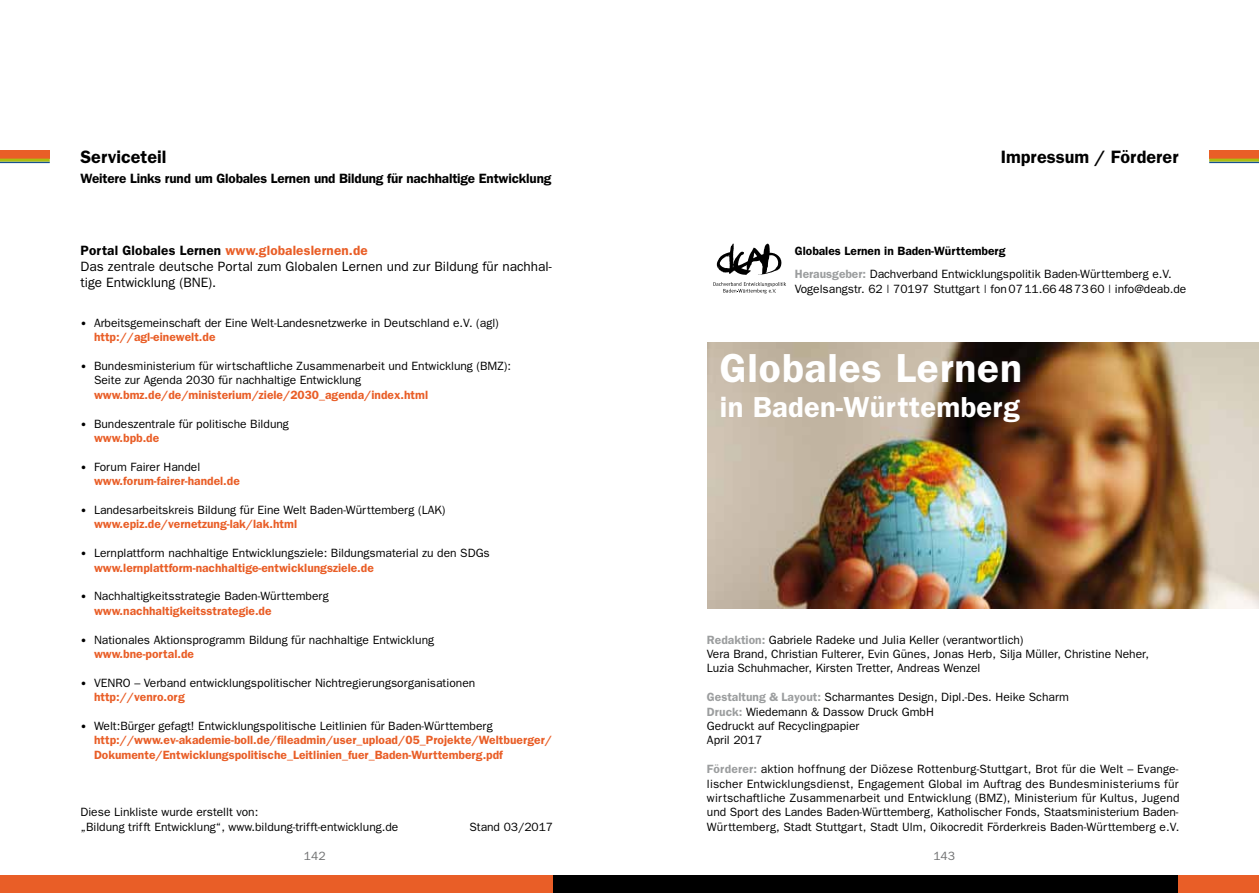
<style>
.page{position:relative;width:1259px;height:893px;background:#fff}
.page>*{position:absolute;margin:0;border:0;box-sizing:border-box;transform-origin:0 0}
.t1{font:600 40.65px "Franklin Gothic";letter-spacing:.02em;color:#fff}
.t2{font:600 29.1px "Franklin Gothic";letter-spacing:.01em;color:#fff}
.t3{font:600 18px "Franklin Gothic";color:#000}
.t4{font:13.5px/16.2px "Franklin Gothic";letter-spacing:.005em;color:#000}
.t5{font:600 13.5px "Franklin Gothic";letter-spacing:-.015em;color:#000}
.t6{font:12px/14.4px "Franklin Gothic";color:#000}
.t7{font:600 12px/14.4px "Franklin Gothic";color:#e95e27}
.t8{font:12px "Franklin Gothic";color:#707172}
.s1{font-weight:600}
.s2{font-weight:600;color:#e95e27}
.s3{font-size:10.5px}
.s4{font-weight:400;font-size:10.5px;color:#000}
.s5{font-weight:400;color:#000}
.s6{font-weight:600;color:#9c9e9f}
</style>
<div class="page">
<div style="left:552px;top:876px;width:77px;height:17px;background:#000"></div>
<div style="left:0;top:876px;width:552px;height:17px;background:#e95e27"></div>
<div style="left:0;top:150px;width:50px;height:9px;background:#e95e27"></div>
<hr style="left:0;top:162px;width:50px;height:1px;background:#16518e">
<hr style="left:0;top:159px;width:50px;height:3px;background:#acbf11">
<div style="left:629px;top:876px;width:549px;height:17px;background:#000"></div>
<div style="left:1178px;top:876px;width:81px;height:17px;background:#e95e27"></div>
<div style="left:1209px;top:150px;width:50px;height:9px;background:#e95e27"></div>
<hr style="left:1209px;top:162px;width:50px;height:1px;background:#16518e">
<hr style="left:1209px;top:159px;width:50px;height:3px;background:#acbf11">
<img style="left:707px;top:342px;width:552px;height:267px">
<svg style="left:713px;top:282px;width:73px;height:11px"></svg>
<svg style="left:717px;top:244px;width:64px;height:31px"></svg>
<h3 class="t3" style="left:80px;top:146px;width:87px">Serviceteil</h3>
<p class="t5" style="left:80px;top:170px;width:472px">Weitere Links rund um Globales Lernen und Bildung für nachhaltige Entwicklung</p>
<p class="t4" style="left:80px;top:242px;width:473px"><span class="s1">Portal Globales Lernen</span> <span class="s2">www.globaleslernen.de<br></span>Das zentrale deutsche Portal zum Globalen Lernen und zur Bildung für nachhal&shy;tige Entwicklung (BNE).</p>
<p class="t6" style="left:94px;top:315px;width:406px;text-indent:-14px"><span class="s3">•</span> Arbeitsgemeinschaft der Eine Welt-Landesnetzwerke in Deutschland e.V. (agl) <span class="s2">http://agl-einewelt.de</span></p>
<p class="t6" style="left:94px;top:358px;width:418px;text-indent:-14px"><span class="s3">•</span> Bundesministerium für wirtschaftliche Zusammenarbeit und Entwicklung (BMZ):<br>Seite zur Agenda 2030 für nachhaltige Entwicklung</p>
<p class="t7" style="left:94px;top:387px;width:336px">www.bmz.de/de/ministerium/ziele/2030_agenda/index.html</p>
<p class="t6" style="left:94px;top:416px;width:196px;text-indent:-14px"><span class="s3">•</span> Bundeszentrale für politische Bildung <span class="s2">www.bpb.de</span></p>
<p class="t7" style="left:94px;top:459px;width:147px;text-indent:-14px"><span class="s4">•</span> <span class="s5">Forum Fairer Handel </span>www.forum-fairer-handel.de</p>
<p class="t6" style="left:94px;top:502px;width:353px;text-indent:-14px"><span class="s3">•</span> Landesarbeitskreis Bildung für Eine Welt Baden-Württemberg (LAK) <span class="s2">www.epiz.de/vernetzung-lak/lak.html</span></p>
<p class="t6" style="left:94px;top:546px;width:397px;text-indent:-14px"><span class="s3">•</span> Lernplattform nachhaltige Entwicklungsziele: Bildungsmaterial zu den SDGs <span class="s2">www.lernplattform-nachhaltige-entwicklungsziele.de</span></p>
<p class="t6" style="left:94px;top:589px;width:236px;text-indent:-14px"><span class="s3">•</span> Nachhaltigkeitsstrategie Baden-Württemberg <span class="s2">www.nachhaltigkeitsstrategie.de</span></p>
<p class="t6" style="left:94px;top:632px;width:342px;text-indent:-14px"><span class="s3">•</span> Nationales Aktionsprogramm Bildung für nachhaltige Entwicklung <span class="s2">www.bne-portal.de</span></p>
<p class="t6" style="left:94px;top:675px;width:383px;text-indent:-14px"><span class="s3">•</span> VENRO – Verband entwicklungspolitischer Nichtregierungsorganisationen <span class="s2">http://venro.org</span></p>
<p class="t7" style="left:94px;top:718px;width:459px;text-indent:-14px"><span class="s4">•</span> <span class="s5">Welt:Bürger gefagt! Entwicklungspolitische Leitlinien für Baden-Württemberg </span>http://www.ev-akademie-boll.de/fileadmin/user_upload/05_Projekte/Weltbuerger/<br>Dokumente/Entwicklungspolitische_Leitlinien_fuer_Baden-Wurttemberg.pdf</p>
<p class="t6" style="left:80px;top:805px;width:319px">Diese Linkliste wurde erstellt von:<br>„Bildung trifft Entwicklung“, www.bildung-trifft-entwicklung.de</p>
<p class="t6" style="left:469px;top:819px;width:85px">Stand 03/2017</p>
<h3 class="t3" style="left:1000px;top:146px;width:179px">Impressum / Förderer</h3>
<p class="t6" style="left:795px;top:239px;width:378px;line-height:23.4px"><span class="s1">Globales Lernen in Baden-Württemberg<br></span><span class="s6">Herausgeber:</span> Dachverband Entwicklungspolitik Baden-Württemberg e.V.</p>
<p class="t6" style="left:795px;top:281px;width:393px">Vogelsangstr. 62 | 70197 Stuttgart | fon0711.66487360 | info@deab.de</p>
<h1 class="t1" style="left:720px;top:344px;width:304px">Globales Lernen</h1>
<h2 class="t2" style="left:720px;top:390px;width:301px">in Baden-Württemberg</h2>
<p class="t6" style="left:707px;top:632px;width:443px"><span class="s6">Redaktion:</span> Gabriele Radeke und Julia Keller (verantwortlich)<br>Vera Brand, Christian Fulterer, Evin Günes, Jonas Herb, Silja Müller, Christine Neher,<br>Luzia Schuhmacher, Kirsten Tretter, Andreas Wenzel</p>
<p class="t6" style="left:707px;top:690px;width:363px"><span class="s6">Gestaltung &amp; Layout:</span> Scharmantes Design, Dipl.-Des. Heike Scharm <span class="s6">Druck:</span> Wiedemann &amp; Dassow Druck GmbH<br>Gedruckt auf Recyclingpapier<br>April 2017</p>
<p class="t6" style="left:707px;top:762px;width:474px;text-align:justify"><span class="s6">Förderer:</span> aktion hoffnung der Diözese Rottenburg-Stuttgart, Brot für die Welt – Evange&shy;lischer Entwicklungsdienst, Engagement Global im Auftrag des Bundesministeriums für wirtschaftliche Zusammenarbeit und Entwicklung (BMZ), Ministerium für Kultus, Jugend und Sport des Landes Baden-Württemberg, Katholischer Fonds, Staatsministerium Baden-Württemberg, Stadt Stuttgart, Stadt Ulm, Oikocredit Förderkreis Baden-Württemberg e.V.</p>
<p class="t8" style="left:304px;top:849px;width:23px">142</p>
<p class="t8" style="left:933px;top:849px;width:23px">143</p>
</div>
